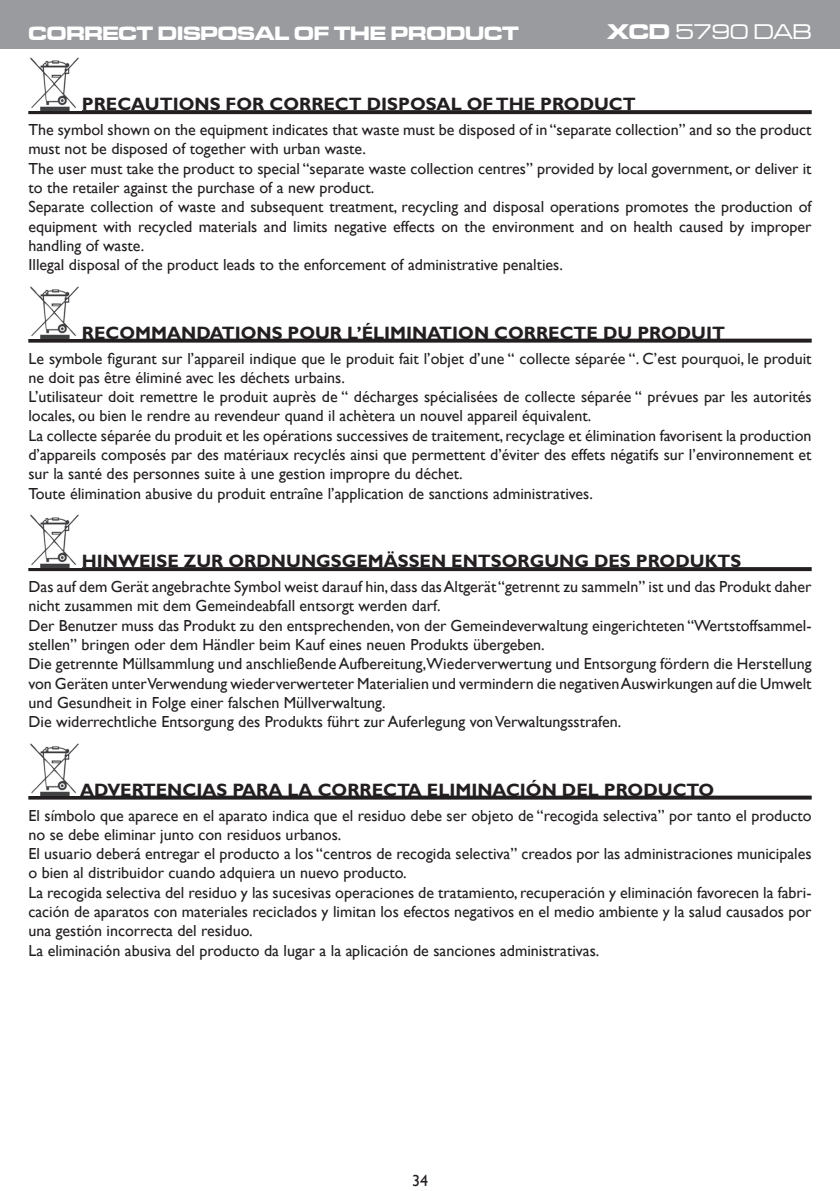
<style>
.page{position:relative;width:840px;height:1191px;background:#fff}
.page>*{position:absolute;margin:0;border:0;box-sizing:border-box;transform-origin:0 0}
.t1{font:22px "Microgramma D Medi Exte";color:#fff}
.t2{font:20px "Microgramma D Bold Exte";color:#fff}
.t3{font:700 18px "Gill Sans";color:#231f20}
.t4{font:16px/19.2px "Gill Sans";color:#231f20}
.s1{font-family:"Microgramma D Bold Exte"}
</style>
<div class="page">
<div style="left:0;top:0;width:839px;height:48px;background:#999b9e"></div>
<svg style="left:28px;top:110px;width:783px;height:4px;background:#2c2829"></svg>
<svg style="left:28px;top:339px;width:783px;height:4px;background:#373334"></svg>
<svg style="left:28px;top:567px;width:783px;height:4px;background:#2a2627"></svg>
<svg style="left:28px;top:795px;width:783px;height:4px;background:#434040"></svg>
<img style="left:30px;top:57px;width:49px;height:53px">
<img style="left:30px;top:286px;width:49px;height:52px">
<img style="left:30px;top:514px;width:49px;height:53px">
<img style="left:30px;top:743px;width:49px;height:52px">
<p class="t2" style="left:28px;top:20px;width:491px">CORRECT DISPOSAL OF THE PRODUCT</p>
<h1 class="t1" style="left:607px;top:18px;width:206px"><span class="s1">XCD</span> 5790 DAB</h1>
<p class="t3" style="left:82px;top:93px;width:555px">PRECAUTIONS FOR CORRECT DISPOSAL OF THE PRODUCT</p>
<p class="t4" style="left:28px;top:120px;width:784px">The symbol shown on the equipment indicates that waste must be disposed of in “separate collection” and so the product must not be disposed of together with urban waste.<br>The user must take the product to special “separate waste collection centres” provided by local government, or deliver it to the retailer against the purchase of a new product.<br>Separate collection of waste and subsequent treatment, recycling and disposal operations promotes the production of equipment with recycled materials and limits negative effects on the environment and on health caused by improper handling of waste.<br>Illegal disposal of the product leads to the enforcement of administrative penalties.</p>
<p class="t3" style="left:82px;top:322px;width:644px">RECOMMANDATIONS POUR L’ÉLIMINATION CORRECTE DU PRODUIT</p>
<p class="t4" style="left:28px;top:349px;width:784px">Le symbole figurant sur l’appareil indique que le produit fait l’objet d’une “ collecte séparée “. C’est pourquoi, le produit ne doit pas être éliminé avec les déchets urbains.<br>L’utilisateur doit remettre le produit auprès de “ décharges spécialisées de collecte séparée “ prévues par les autorités locales, ou bien le rendre au revendeur quand il achètera un nouvel appareil équivalent.<br>La collecte séparée du produit et les opérations successives de traitement, recyclage et élimination favorisent la production d’appareils composés par des matériaux recyclés ainsi que permettent d’éviter des effets négatifs sur l’environnement et sur la santé des personnes suite à une gestion impropre du déchet.<br>Toute élimination abusive du produit entraîne l’application de sanctions administratives.</p>
<p class="t3" style="left:82px;top:550px;width:660px">HINWEISE ZUR ORDNUNGSGEMÄSSEN ENTSORGUNG DES PRODUKTS</p>
<p class="t4" style="left:28px;top:577px;width:784px">Das auf dem Gerät angebrachte Symbol weist darauf hin, dass das Altgerät “getrennt zu sammeln” ist und das Produkt daher nicht zusammen mit dem Gemeindeabfall entsorgt werden darf.<br>Der Benutzer muss das Produkt zu den entsprechenden, von der Gemeindeverwaltung eingerichteten “Wertstoffsammel&shy;stellen” bringen oder dem Händler beim Kauf eines neuen Produkts übergeben.<br>Die getrennte Müllsammlung und anschließende Aufbereitung,Wiederverwertung und Entsorgung fördern die Herstellung von Geräten unter Verwendung wiederverwerteter Materialien und vermindern die negativen Auswirkungen auf die Umwelt und Gesundheit in Folge einer falschen Müllverwaltung.<br>Die widerrechtliche Entsorgung des Produkts führt zur Auferlegung von Verwaltungsstrafen.</p>
<p class="t3" style="left:80px;top:779px;width:635px">ADVERTENCIAS PARA LA CORRECTA ELIMINACIÓN DEL PRODUCTO</p>
<p class="t4" style="left:28px;top:806px;width:784px">El símbolo que aparece en el aparato indica que el residuo debe ser objeto de “recogida selectiva” por tanto el producto no se debe eliminar junto con residuos urbanos.<br>El usuario deberá entregar el producto a los “centros de recogida selectiva” creados por las administraciones municipales o bien al distribuidor cuando adquiera un nuevo producto.<br>La recogida selectiva del residuo y las sucesivas operaciones de tratamiento, recuperación y eliminación favorecen la fabri&shy;cación de aparatos con materiales reciclados y limitan los efectos negativos en el medio ambiente y la salud causados por una gestión incorrecta del residuo.<br>La eliminación abusiva del producto da lugar a la aplicación de sanciones administrativas.</p>
<p class="t4" style="left:412px;top:1171px;width:17px">34</p>
</div>
